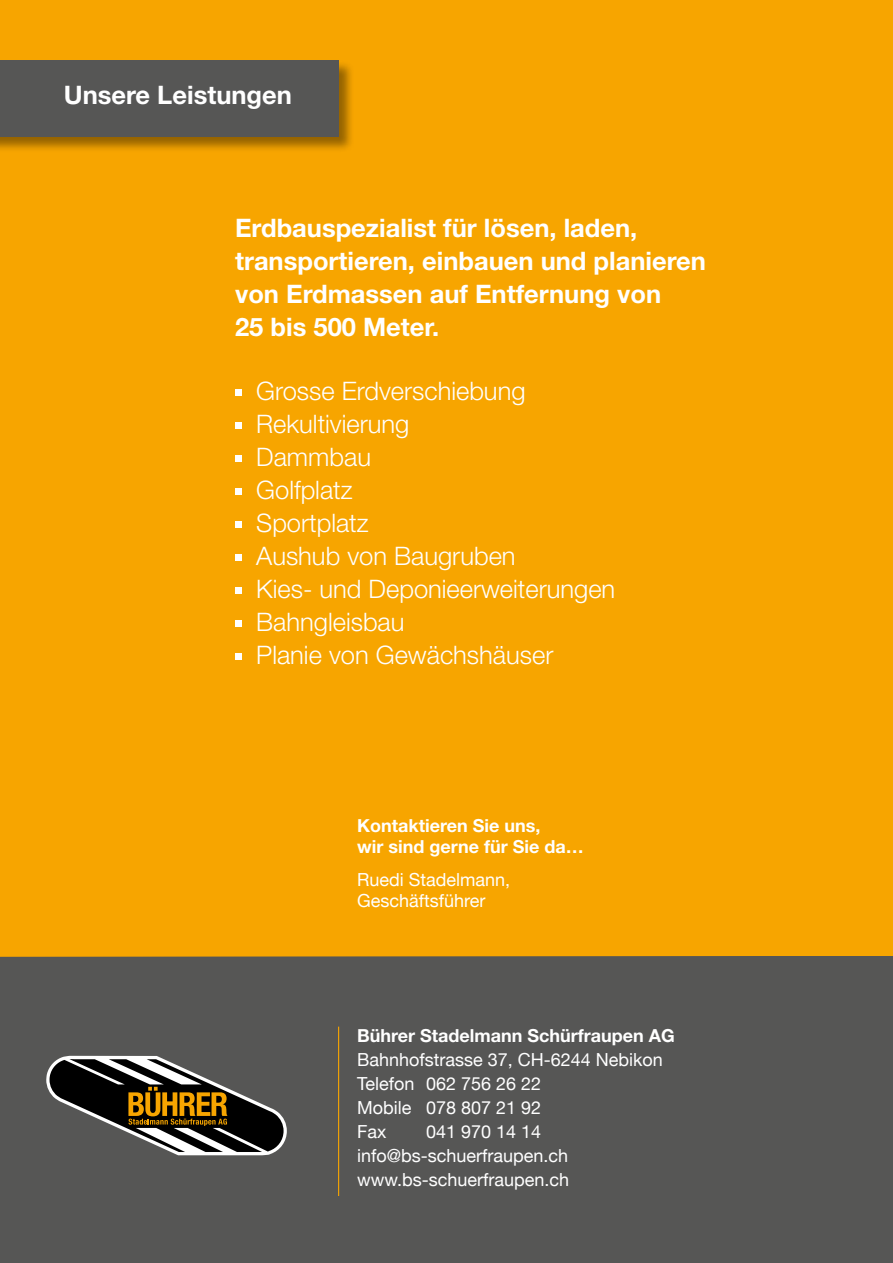
<style>
.page{position:relative;width:893px;height:1263px;background:#f7a500}
.page>*{position:absolute;margin:0;border:0;box-sizing:border-box;transform-origin:0 0}
.t1{font:300 25.5px/33px "Helvetica Neue";color:#fff}
.t2{font:700 25.5px/33px "Helvetica Neue";color:#fff}
.t3{font:18px/24px "Helvetica Neue";color:#fff}
.t4{font:700 18px/21px "Helvetica Neue";color:#fff}
</style>
<div class="page">
<div style="left:235px;top:389px;width:7px;height:7px;background:#fff"></div>
<div style="left:235px;top:422px;width:7px;height:7px;background:#fff"></div>
<div style="left:235px;top:455px;width:7px;height:7px;background:#fff"></div>
<div style="left:235px;top:488px;width:7px;height:7px;background:#fff"></div>
<div style="left:235px;top:521px;width:7px;height:7px;background:#fff"></div>
<div style="left:235px;top:554px;width:7px;height:7px;background:#fff"></div>
<div style="left:235px;top:587px;width:7px;height:7px;background:#fff"></div>
<div style="left:235px;top:620px;width:7px;height:7px;background:#fff"></div>
<div style="left:235px;top:653px;width:7px;height:7px;background:#fff"></div>
<div style="left:0;top:957px;width:893px;height:306px;background:#565655"></div>
<svg style="left:46px;top:1056px;width:241px;height:99px"></svg>
<hr style="left:338px;top:1026px;width:1px;height:170px;background:#f7a500">
<div style="left:0;top:60px;width:355px;height:93px;background:#000;opacity:.4"></div>
<div style="left:0;top:60px;width:338px;height:77px;background:#565655"></div>
<h1 class="t2" style="left:64px;top:77px;width:230px">Unsere Leistungen</h1>
<h1 class="t2" style="left:235px;top:211px;width:472px">Erdbauspezialist für lösen, laden, transportieren, einbauen und planieren von Erdmassen auf Entfernung von<br>25 bis 500 Meter.</h1>
<h1 class="t1" style="left:256px;top:374px;width:360px">Grosse Erdverschiebung<br>Rekultivierung<br>Dammbau<br>Golfplatz<br>Sportplatz<br>Aushub von Baugruben<br>Kies- und Deponieerweiterungen<br>Bahngleisbau<br>Planie von Gewächshäuser</h1>
<p class="t4" style="left:357px;top:814px;width:228px">Kontaktieren Sie uns,<br>wir sind gerne für Sie da…</p>
<p class="t3" style="left:357px;top:870px;width:155px;line-height:21px">Ruedi Stadelmann,<br>Geschäftsführer</p>
<p class="t4" style="left:357px;top:1024px;width:319px">Bührer Stadelmann Schürfraupen AG</p>
<p class="t3" style="left:357px;top:1048px;width:307px">Bahnhofstrasse 37, CH-6244 Nebikon<br>Telefon 062 756 26 22<br>Mobile 078 807 21 92<br>Fax</p>
<p class="t3" style="left:357px;top:1120px;width:213px;text-indent:69px">041 970 14 14 info@bs-schuerfraupen.ch www.bs-schuerfraupen.ch</p>
</div>
